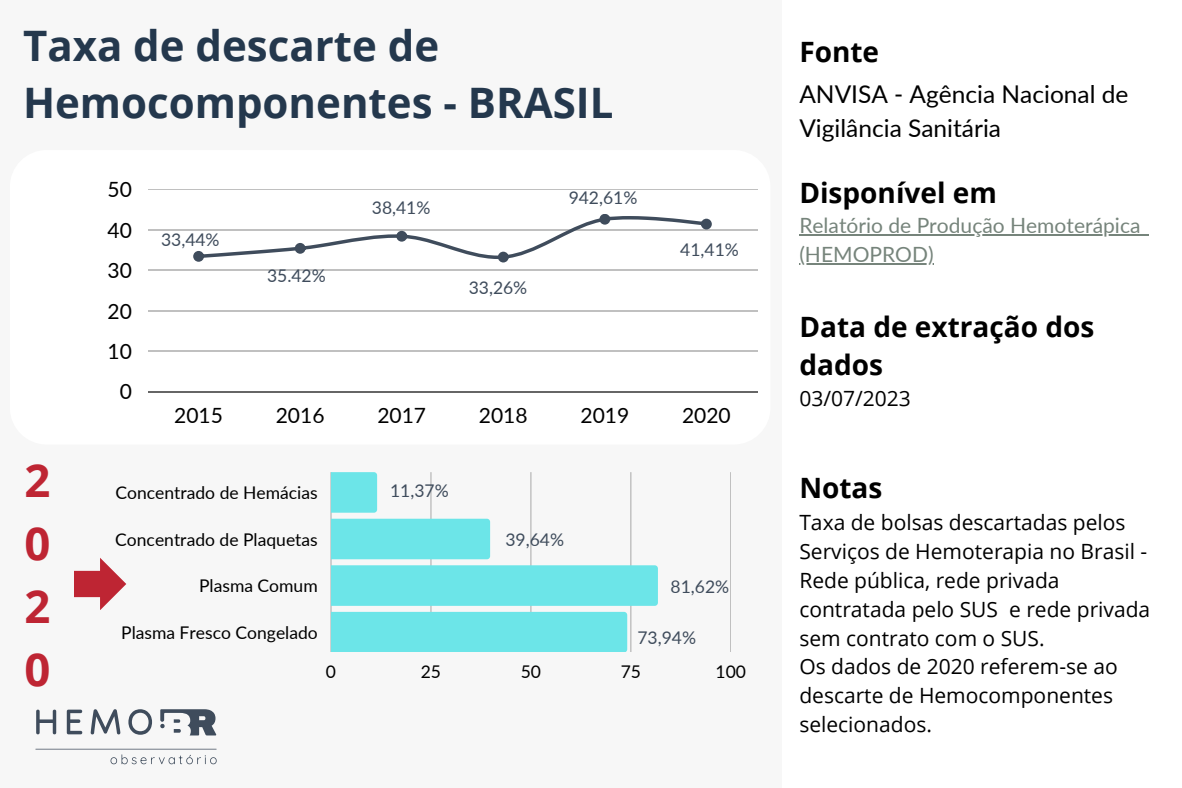
<style>
.page{position:relative;width:1182px;height:788px;background:#fff}
.page>*{position:absolute;margin:0;border:0;box-sizing:border-box;transform-origin:0 0}
.t1{font:700 45.5px "Open Sans";color:#be2533}
.t2{font:700 42px/57.8px "Open Sans";color:#24384d}
.t3{font:700 28px/38.1px "Open Sans";color:#000}
.t4{font:24.5px/34.1px "Lato";color:#000}
.t5{font:21px/28.9px "Open Sans";color:#000}
.t6{font:21px/28.9px "Lato";color:#76847b}
.t7{font:21px "Lato";color:#000}
.t8{font:17.5px "Lato";color:#000}
.t9{font:17.5px "Lato";color:#3f4c5c}
</style>
<div class="page">
<div style="left:0;top:0;width:781px;height:787px;background:#f7f7f7"></div>
<svg style="left:91px;top:709px;width:29px;height:25px"></svg>
<svg style="left:36px;top:709px;width:20px;height:25px"></svg>
<svg style="left:67px;top:709px;width:15px;height:25px"></svg>
<svg style="left:128px;top:709px;width:24px;height:25px"></svg>
<svg style="left:35px;top:748px;width:182px;height:16px"></svg>
<svg style="left:160px;top:709px;width:56px;height:26px"></svg>
<svg style="left:330px;top:472px;width:327px;height:180px;fill:#6ce5e8"></svg>
<svg style="left:374px;top:472px;width:3px;height:40px"></svg>
<svg style="left:487px;top:518px;width:3px;height:41px"></svg>
<svg style="left:654px;top:565px;width:4px;height:40px"></svg>
<svg style="left:624px;top:611px;width:3px;height:41px"></svg>
<div style="left:10px;top:150px;width:760px;height:294px;background:#fff;border-radius:37px"></div>
<hr style="left:148px;top:189px;width:609px;height:1px;background:#000">
<hr style="left:148px;top:229px;width:609px;height:1px;background:#000">
<hr style="left:148px;top:270px;width:609px;height:1px;background:#000">
<hr style="left:148px;top:310px;width:609px;height:1px;background:#000">
<hr style="left:148px;top:351px;width:609px;height:1px;background:#000">
<hr style="left:148px;top:391px;width:609px;height:1px;background:#000">
<svg style="left:193px;top:214px;width:518px;height:48px"></svg>
<svg style="left:74px;top:558px;width:52px;height:52px"></svg>
<hr style="left:799px;top:234px;width:341px;height:2px;background:#76847b">
<svg style="left:1140px;top:234px;width:8px;height:2px"></svg>
<hr style="left:799px;top:263px;width:134px;height:1px;background:#76847b">
<p class="t2" style="left:23px;top:15px;width:592px">Taxa de descarte de<br>Hemocomponentes - BRASIL</p>
<p class="t7" style="left:108px;top:176px;width:26px">50</p>
<p class="t7" style="left:108px;top:217px;width:26px">40</p>
<p class="t7" style="left:108px;top:257px;width:26px">30</p>
<p class="t7" style="left:108px;top:298px;width:26px">20</p>
<p class="t7" style="left:108px;top:338px;width:26px">10</p>
<p class="t7" style="left:120px;top:378px;width:14px">0</p>
<p class="t9" style="left:161px;top:228px;width:60px">33,44%</p>
<p class="t9" style="left:267px;top:264px;width:60px">35.42%</p>
<p class="t9" style="left:372px;top:197px;width:60px">38,41%</p>
<p class="t9" style="left:468px;top:276px;width:60px">33,26%</p>
<p class="t9" style="left:568px;top:187px;width:70px">942,61%</p>
<p class="t9" style="left:680px;top:238px;width:60px">41,41%</p>
<p class="t1" style="left:25px;top:448px;width:27px">2</p>
<p class="t1" style="left:25px;top:511px;width:27px">0</p>
<p class="t1" style="left:25px;top:574px;width:27px">2</p>
<p class="t1" style="left:25px;top:637px;width:27px">0</p>
<p class="t7" style="left:174px;top:402px;width:50px">2015</p>
<p class="t7" style="left:276px;top:402px;width:50px">2016</p>
<p class="t7" style="left:377px;top:402px;width:50px">2017</p>
<p class="t7" style="left:479px;top:402px;width:50px">2018</p>
<p class="t7" style="left:580px;top:402px;width:50px">2019</p>
<p class="t7" style="left:682px;top:402px;width:50px">2020</p>
<p class="t8" style="left:115px;top:481px;width:204px">Concentrado de Hemácias</p>
<p class="t8" style="left:115px;top:528px;width:204px">Concentrado de Plaquetas</p>
<p class="t8" style="left:199px;top:575px;width:120px">Plasma Comum</p>
<p class="t8" style="left:121px;top:621px;width:198px">Plasma Fresco Congelado</p>
<p class="t9" style="left:390px;top:480px;width:60px">11,37%</p>
<p class="t9" style="left:505px;top:528px;width:60px">39,64%</p>
<p class="t9" style="left:670px;top:576px;width:60px">81,62%</p>
<p class="t9" style="left:637px;top:626px;width:60px">73,94%</p>
<p class="t8" style="left:326px;top:660px;width:12px">0</p>
<p class="t8" style="left:421px;top:660px;width:22px">25</p>
<p class="t8" style="left:520px;top:660px;width:22px">50</p>
<p class="t8" style="left:620px;top:660px;width:22px">75</p>
<p class="t8" style="left:715px;top:660px;width:32px">100</p>
<p class="t3" style="left:799px;top:32px;width:81px">Fonte</p>
<p class="t4" style="left:799px;top:76px;width:330px">ANVISA - Agência Nacional de<br>Vigilância Sanitária</p>
<p class="t3" style="left:799px;top:173px;width:199px">Disponível em</p>
<p class="t6" style="left:799px;top:210px;width:342px">Relatório de Produção Hemoterápica (HEMOPROD)</p>
<p class="t3" style="left:799px;top:307px;width:296px">Data de extração dos dados</p>
<p class="t5" style="left:799px;top:383px;width:113px">03/07/2023</p>
<p class="t3" style="left:799px;top:468px;width:85px">Notas</p>
<p class="t5" style="left:799px;top:507px;width:352px">Taxa de bolsas descartadas pelos<br>Serviços de Hemoterapia no Brasil -<br>Rede pública, rede privada contratada pelo SUS e rede privada sem contrato com o SUS.</p>
<p class="t5" style="left:799px;top:651px;width:320px">Os dados de 2020 referem-se ao descarte de Hemocomponentes selecionados.</p>
</div>
